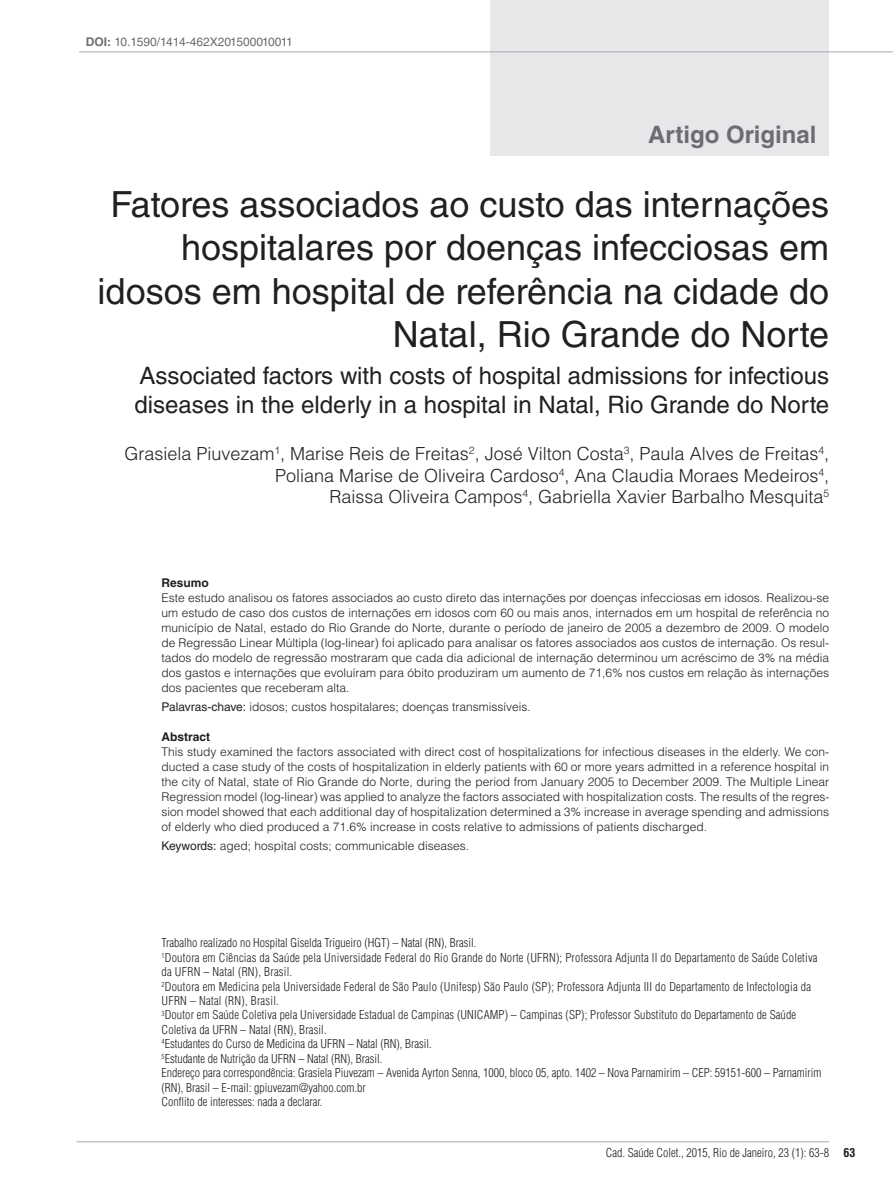
<style>
.page{position:relative;width:893px;height:1191px;background:#fff}
.page>*{position:absolute;margin:0;border:0;box-sizing:border-box;transform-origin:0 0}
.t1{font:36px/43.2px "Helvetica LT Std";color:#231f20;text-align:right}
.t2{font:24px/28.8px "Helvetica LT Std";color:#231f20}
.t3{font:700 24px "Helvetica LT Std";color:#6c6d70}
.t4{font:300 18px/21.6px "Helvetica LT Std";color:#231f20;text-align:right}
.t5{font:300 12px/15px "Helvetica LT Std";color:#231f20;text-align:justify}
.t6{font:300 condensed 12px/14.4px "Helvetica LT Std";letter-spacing:.01em;color:#231f20}
.t7{font:12px "Helvetica LT Std";color:#6c6d70}
.t8{font:700 12px "Helvetica LT Std";color:#231f20}
.t9{font:700 condensed 12px "Helvetica LT Std";color:#231f20}
.s1{font-weight:700}
.s2{font-weight:400}
</style>
<div class="page">
<div style="left:491px;top:0;width:338px;height:156px;background:#e6e7e9"></div>
<hr style="left:79px;top:51px;width:814px;height:1px;background:#a8a9ad">
<hr style="left:77px;top:1141px;width:752px;height:1px;background:#a8a9ad">
<p class="t7" style="left:86px;top:35px;width:208px"><span class="s1">DOI:</span> 10.1590/1414-462X201500010011</p>
<h2 class="t3" style="left:648px;top:120px;width:170px">Artigo Original</h2>
<h1 class="t1" style="left:98px;top:183px;width:733px">Fatores associados ao custo das internações hospitalares por doenças infecciosas em idosos em hospital de referência na cidade do Natal, Rio Grande do Norte</h1>
<h2 class="t2" style="left:135px;top:361px;width:696px">Associated factors with costs of hospital admissions for infectious diseases in the elderly in a hospital in Natal, Rio Grande do Norte</h2>
<h3 class="t4" style="left:124px;top:443px;width:706px">Grasiela Piuvezam<sup>1</sup>, Marise Reis de Freitas<sup>2</sup>, José Vilton Costa<sup>3</sup>, Paula Alves de Freitas<sup>4</sup>,<br>Poliana Marise de Oliveira Cardoso<sup>4</sup>, Ana Claudia Moraes Medeiros<sup>4</sup>,<br>Raissa Oliveira Campos<sup>4</sup>, Gabriella Xavier Barbalho Mesquita<sup>5</sup></h3>
<p class="t8" style="left:162px;top:575px;width:49px">Resumo</p>
<p class="t5" style="left:162px;top:590px;width:669px">Este estudo analisou os fatores associados ao custo direto das internações por doenças infecciosas em idosos. Realizou-se um estudo de caso dos custos de internações em idosos com 60 ou mais anos, internados em um hospital de referência no município de Natal, estado do Rio Grande do Norte, durante o período de janeiro de 2005 a dezembro de 2009. O modelo de Regressão Linear Múltipla (log-linear) foi aplicado para analisar os fatores associados aos custos de internação. Os resul&shy;tados do modelo de regressão mostraram que cada dia adicional de internação determinou um acréscimo de 3% na média dos gastos e internações que evoluíram para óbito produziram um aumento de 71,6% nos custos em relação às internações dos pacientes que receberam alta.</p>
<p class="t5" style="left:162px;top:699px;width:371px"><span class="s2">Palavras-chave:</span> idosos; custos hospitalares; doenças transmissíveis.</p>
<p class="t8" style="left:162px;top:729px;width:50px">Abstract</p>
<p class="t5" style="left:162px;top:744px;width:669px">This study examined the factors associated with direct cost of hospitalizations for infectious diseases in the elderly. We con&shy;ducted a case study of the costs of hospitalization in elderly patients with 60 or more years admitted in a reference hospital in the city of Natal, state of Rio Grande do Norte, during the period from January 2005 to December 2009. The Multiple Linear Regression model (log-linear) was applied to analyze the factors associated with hospitalization costs. The results of the regres&shy;sion model showed that each additional day of hospitalization determined a 3% increase in average spending and admissions of elderly who died produced a 71.6% increase in costs relative to admissions of patients discharged.</p>
<p class="t5" style="left:162px;top:838px;width:309px"><span class="s2">Keywords:</span> aged; hospital costs; communicable diseases.</p>
<p class="t6" style="left:162px;top:935px;width:661px">Trabalho realizado no Hospital Giselda Trigueiro (HGT) – Natal (RN), Brasil.<br><sup>1</sup>Doutora em Ciências da Saúde pela Universidade Federal do Rio Grande do Norte (UFRN); Professora Adjunta II do Departamento de Saúde Coletiva da UFRN – Natal (RN), Brasil.<br><sup>2</sup>Doutora em Medicina pela Universidade Federal de São Paulo (Unifesp) São Paulo (SP); Professora Adjunta III do Departamento de Infectologia da UFRN – Natal (RN), Brasil.<br><sup>3</sup>Doutor em Saúde Coletiva pela Universidade Estadual de Campinas (UNICAMP) – Campinas (SP); Professor Substituto do Departamento de Saúde Coletiva da UFRN – Natal (RN), Brasil.<br><sup>4</sup>Estudantes do Curso de Medicina da UFRN – Natal (RN), Brasil.<br><sup>5</sup>Estudante de Nutrição da UFRN – Natal (RN), Brasil.<br>Endereço para correspondência: Grasiela Piuvezam – Avenida Ayrton Senna, 1000, bloco 05, apto. 1402 – Nova Parnamirim – CEP: 59151-600 – Parnamirim (RN), Brasil – E-mail: gpiuvezam@yahoo.com.br<br>Conflito de interesses: nada a declarar.</p>
<p class="t6" style="left:606px;top:1145px;width:225px">Cad. Saúde Colet., 2015, Rio de Janeiro, 23 (1): 63-8</p>
<p class="t9" style="left:843px;top:1145px;width:13px">63</p>
</div>
